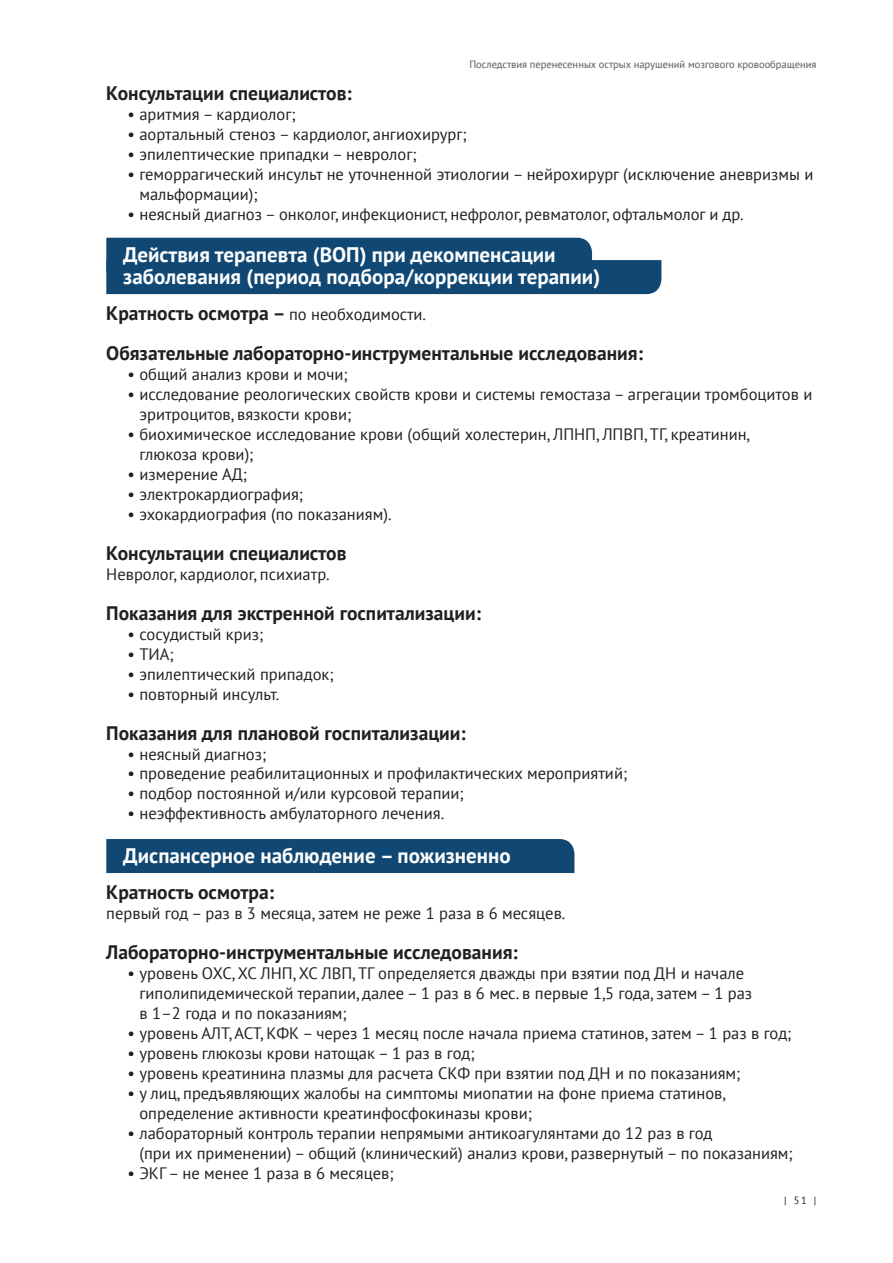
<style>
.page{position:relative;width:893px;height:1263px;background:#fff}
.page>*{position:absolute;margin:0;border:0;box-sizing:border-box;transform-origin:0 0}
.t1{font:700 21px/21.9px "PT Sans";color:#fff}
.t2{font:700 19.5px/39.9px "PT Sans";color:#231f20}
.t3{font:16.5px/20px "PT Sans";color:#231f20}
.t4{font:10.5px "PT Sans";color:#57585a}
.t5{font:10.5px "PT Sans";color:#231f20}
.s1{font-weight:400;font-size:16.5px}
</style>
<div class="page">
<div style="left:106px;top:238px;width:555px;height:56px;background:#114873"></div>
<div style="left:106px;top:839px;width:468px;height:34px;background:#114873"></div>
<p class="t4" style="left:469px;top:57px;width:349px">Последствия перенесенных острых нарушений мозгового кровообращения</p>
<p class="t2" style="left:106px;top:73px;width:247px">Консультации специалистов:</p>
<p class="t3" style="left:128px;top:104px;width:170px">• аритмия – кардиолог;</p>
<p class="t3" style="left:128px;top:124px;width:341px">• аортальный стеноз – кардиолог, ангиохирург;</p>
<p class="t3" style="left:128px;top:144px;width:291px">• эпилептические припадки – невролог;</p>
<p class="t3" style="left:139px;top:164px;width:675px;text-indent:-12px">• геморрагический инсульт не уточненной этиологии – нейрохирург (исключение аневризмы и мальформации);</p>
<p class="t3" style="left:128px;top:204px;width:618px">• неясный диагноз – онколог, инфекционист, нефролог, ревматолог, офтальмолог и др.</p>
<p class="t1" style="left:123px;top:244px;width:478px">Действия терапевта (ВОП) при декомпенсации заболевания (период подбора/коррекции терапии)</p>
<p class="t2" style="left:106px;top:293px;width:538px">Кратность осмотра – <span class="s1">по необходимости.<br></span>Обязательные лабораторно-инструментальные исследования:</p>
<p class="t3" style="left:128px;top:364px;width:222px">• общий анализ крови и мочи;</p>
<p class="t3" style="left:139px;top:384px;width:674px;text-indent:-12px">• исследование реологических свойств крови и системы гемостаза – агрегации тромбоцитов и эритроцитов, вязкости крови;</p>
<p class="t3" style="left:139px;top:423px;width:612px;text-indent:-12px">• биохимическое исследование крови (общий холестерин, ЛПНП, ЛПВП, ТГ, креатинин, глюкоза крови);</p>
<p class="t3" style="left:128px;top:463px;width:121px">• измерение АД;</p>
<p class="t3" style="left:128px;top:483px;width:177px">• электрокардиография;</p>
<p class="t3" style="left:128px;top:503px;width:265px">• эхокардиография (по показаниям).</p>
<p class="t2" style="left:106px;top:532px;width:242px">Консультации специалистов</p>
<p class="t3" style="left:106px;top:563px;width:225px">Невролог, кардиолог, психиатр.</p>
<p class="t2" style="left:106px;top:592px;width:376px">Показания для экстренной госпитализации:</p>
<p class="t3" style="left:128px;top:623px;width:137px">• сосудистый криз;</p>
<p class="t3" style="left:128px;top:643px;width:48px">• ТИА;</p>
<p class="t3" style="left:128px;top:663px;width:208px">• эпилептический припадок;</p>
<p class="t3" style="left:128px;top:683px;width:153px">• повторный инсульт.</p>
<p class="t2" style="left:106px;top:712px;width:361px">Показания для плановой госпитализации:</p>
<p class="t3" style="left:128px;top:743px;width:140px">• неясный диагноз;</p>
<p class="t3" style="left:128px;top:763px;width:501px">• проведение реабилитационных и профилактических мероприятий;</p>
<p class="t3" style="left:128px;top:783px;width:338px">• подбор постоянной и/или курсовой терапии;</p>
<p class="t3" style="left:128px;top:803px;width:318px">• неэффективность амбулаторного лечения.</p>
<p class="t1" style="left:123px;top:844px;width:389px">Диспансерное наблюдение – пожизненно</p>
<p class="t2" style="left:106px;top:872px;width:169px">Кратность осмотра:</p>
<p class="t3" style="left:106px;top:903px;width:461px">первый год – раз в 3 месяца, затем не реже 1 раза в 6 месяцев.</p>
<p class="t2" style="left:106px;top:932px;width:413px">Лабораторно-инструментальные исследования:</p>
<p class="t3" style="left:139px;top:963px;width:614px;text-indent:-12px">• уровень ОХС, ХС ЛНП, ХС ЛВП, ТГ определяется дважды при взятии под ДН и начале гиполипидемической терапии, далее – 1 раз в 6 мес. в первые 1,5 года, затем – 1 раз в 1–2 года и по показаниям;</p>
<p class="t3" style="left:128px;top:1023px;width:665px">• уровень АЛТ, АСТ, КФК – через 1 месяц после начала приема статинов, затем – 1 раз в год;</p>
<p class="t3" style="left:128px;top:1043px;width:348px">• уровень глюкозы крови натощак – 1 раз в год;</p>
<p class="t3" style="left:128px;top:1063px;width:614px">• уровень креатинина плазмы для расчета СКФ при взятии под ДН и по показаниям;</p>
<p class="t3" style="left:139px;top:1083px;width:588px;text-indent:-12px">• у лиц, предъявляющих жалобы на симптомы миопатии на фоне приема статинов, определение активности креатинфосфокиназы крови;</p>
<p class="t3" style="left:139px;top:1123px;width:655px;text-indent:-12px">• лабораторный контроль терапии непрямыми антикоагулянтами до 12 раз в год<br>(при их применении) – общий (клинический) анализ крови, развернутый – по показаниям;</p>
<p class="t3" style="left:128px;top:1163px;width:268px">• ЭКГ – не менее 1 раза в 6 месяцев;</p>
<p class="t5" style="left:784px;top:1193px;width:34px">| 51 |</p>
</div>
